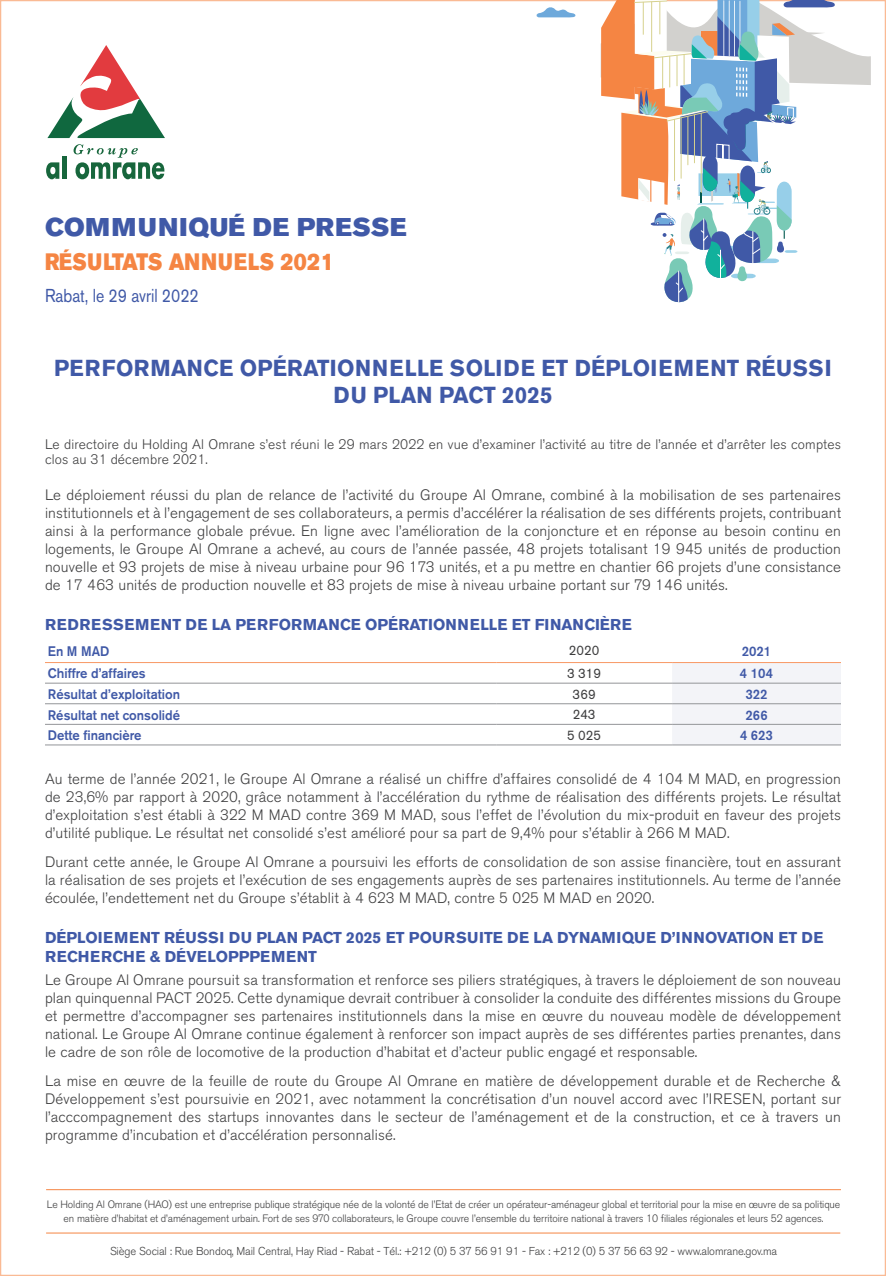
<style>
.page{position:relative;width:886px;height:1276px;background:#fff}
.page>*{position:absolute;margin:0;border:0;box-sizing:border-box;transform-origin:0 0}
.t1{font:25.5px "Akzidenz Grotesk BE Super";letter-spacing:.03em;color:#4059a7}
.t2{font:23.5px "Akzidenz Grotesk BE Super";letter-spacing:.02em;color:#f58543;scale:.85 1}
.t3{font:700 23px/27.5px "Akzidenz Grotesk BE";letter-spacing:.01em;color:#4059a7;text-align:center;scale:.96 1}
.t4{font:18.5px "Akzidenz Grotesk BE";color:#4059a7;scale:.85 1}
.t5{font:700 15.62px/18.8px "Akzidenz Grotesk BE";color:#4059a7}
.t6{font:300 15px/18px "Akzidenz Grotesk BE";letter-spacing:.01em;color:#3e3e3f;text-align:justify}
.t7{font:300 13.75px/15px "Akzidenz Grotesk BE";letter-spacing:.01em;color:#3e3e3f}
.t8{font:500 13.75px "Akzidenz Grotesk BE";color:#4059a7;scale:.95 1}
.t9{font:13.75px "Akzidenz Grotesk BE";color:#3e3e3f;scale:.95 1}
.t10{font:300 11.38px "Akzidenz Grotesk BE";letter-spacing:-.01em;color:#3e3e3f}
.t11{font:300 10.62px/13.4px "Akzidenz Grotesk BE";letter-spacing:-.01em;color:#3e3e3f;text-align:center}
</style>
<div class="page">
<div style="left:672px;top:663px;width:169px;height:81px;background:#f3f4f8"></div>
<hr style="left:45px;top:683px;width:451px;height:1px;background:#939598">
<hr style="left:496px;top:683px;width:176px;height:1px;background:#939598">
<hr style="left:672px;top:683px;width:169px;height:1px;background:#939598">
<hr style="left:45px;top:703px;width:451px;height:1px;background:#939598">
<hr style="left:496px;top:703px;width:176px;height:1px;background:#939598">
<hr style="left:672px;top:703px;width:169px;height:1px;background:#939598">
<hr style="left:45px;top:724px;width:451px;height:1px;background:#939598">
<hr style="left:496px;top:724px;width:176px;height:1px;background:#939598">
<hr style="left:672px;top:724px;width:169px;height:1px;background:#939598">
<hr style="left:45px;top:744px;width:451px;height:1px;background:#939598">
<hr style="left:496px;top:744px;width:176px;height:1px;background:#939598">
<hr style="left:672px;top:744px;width:169px;height:1px;background:#939598">
<hr style="left:45px;top:662px;width:451px;height:1px;background:#f89864">
<hr style="left:496px;top:662px;width:176px;height:1px;background:#f89864">
<hr style="left:672px;top:662px;width:169px;height:1px;background:#f89864">
<svg style="left:47px;top:45px;width:118px;height:93px"></svg>
<svg style="left:46px;top:162px;width:13px;height:17px"></svg>
<hr style="left:62px;top:157px;width:4px;height:22px;background:#17663c">
<svg style="left:74px;top:144px;width:90px;height:35px"></svg>
<svg style="left:536px;top:7px;width:40px;height:11px"></svg>
<svg style="left:601px;top:0;width:270px;height:303px"></svg>
<hr style="left:46px;top:1189px;width:795px;height:1px;background:#f58543">
<hr style="left:46px;top:1232px;width:794px;height:1px;background:#f58543">
<h1 class="t1" style="left:45px;top:212px;width:363px">COMMUNIQUÉ DE PRESSE</h1>
<h2 class="t2" style="left:45px;top:248px;width:341px">RÉSULTATS ANNUELS 2021</h2>
<p class="t4" style="left:45px;top:285px;width:182px">Rabat, le 29 avril 2022</p>
<h3 class="t3" style="left:54px;top:354px;width:811px">PERFORMANCE OPÉRATIONNELLE SOLIDE ET DÉPLOIEMENT RÉUSSI<br>DU PLAN PACT 2025</h3>
<p class="t7" style="left:45px;top:437px;width:797px">Le directoire du Holding Al Omrane s’est réuni le 29 mars 2022 en vue d’examiner l’activité au titre de l’année et d’arrêter les comptes clos au 31 décembre 2021.</p>
<p class="t6" style="left:45px;top:486px;width:797px">Le déploiement réussi du plan de relance de l’activité du Groupe Al Omrane, combiné à la mobilisation de ses partenaires institutionnels et à l’engagement de ses collaborateurs, a permis d’accélérer la réalisation de ses différents projets, contribuant ainsi à la performance globale prévue. En ligne avec l’amélioration de la conjoncture et en réponse au besoin continu en logements, le Groupe Al Omrane a achevé, au cours de l’année passée, 48 projets totalisant 19 945 unités de production nouvelle et 93 projets de mise à niveau urbaine pour 96 173 unités, et a pu mettre en chantier 66 projets d’une consistance de 17 463 unités de production nouvelle et 83 projets de mise à niveau urbaine portant sur 79 146 unités.</p>
<p class="t5" style="left:45px;top:615px;width:588px">REDRESSEMENT DE LA PERFORMANCE OPÉRATIONNELLE ET FINANCIÈRE</p>
<p class="t8" style="left:48px;top:642px;width:66px">En M MAD</p>
<p class="t9" style="left:569px;top:642px;width:34px">2020</p>
<p class="t8" style="left:742px;top:642px;width:32px">2021</p>
<p class="t8" style="left:48px;top:665px;width:104px">Chiffre d’affaires</p>
<p class="t9" style="left:567px;top:665px;width:37px">3 319</p>
<p class="t8" style="left:740px;top:665px;width:37px">4 104</p>
<p class="t8" style="left:48px;top:685px;width:141px">Résultat d’exploitation</p>
<p class="t9" style="left:572px;top:685px;width:26px">369</p>
<p class="t8" style="left:745px;top:685px;width:25px">322</p>
<p class="t8" style="left:48px;top:706px;width:141px">Résultat net consolidé</p>
<p class="t9" style="left:573px;top:706px;width:26px">243</p>
<p class="t8" style="left:745px;top:706px;width:25px">266</p>
<p class="t8" style="left:48px;top:727px;width:100px">Dette financière</p>
<p class="t9" style="left:567px;top:727px;width:37px">5 025</p>
<p class="t8" style="left:740px;top:727px;width:36px">4 623</p>
<p class="t6" style="left:45px;top:770px;width:797px">Au terme de l’année 2021, le Groupe Al Omrane a réalisé un chiffre d’affaires consolidé de 4 104 M MAD, en progression de 23,6% par rapport à 2020, grâce notamment à l’accélération du rythme de réalisation des différents projets. Le résultat d’exploitation s’est établi à 322 M MAD contre 369 M MAD, sous l’effet de l’évolution du mix-produit en faveur des projets d’utilité publique. Le résultat net consolidé s’est amélioré pour sa part de 9,4% pour s’établir à 266 M MAD.</p>
<p class="t6" style="left:45px;top:853px;width:797px">Durant cette année, le Groupe Al Omrane a poursuivi les efforts de consolidation de son assise financière, tout en assurant la réalisation de ses projets et l’exécution de ses engagements auprès de ses partenaires institutionnels. Au terme de l’année écoulée, l’endettement net du Groupe s’établit à 4 623 M MAD, contre 5 025 M MAD en 2020.</p>
<p class="t5" style="left:45px;top:928px;width:780px">DÉPLOIEMENT RÉUSSI DU PLAN PACT 2025 ET POURSUITE DE LA DYNAMIQUE D’INNOVATION ET DE<br>RECHERCHE &amp; DÉVELOPPPEMENT</p>
<p class="t6" style="left:45px;top:971px;width:797px">Le Groupe Al Omrane poursuit sa transformation et renforce ses piliers stratégiques, à travers le déploiement de son nouveau plan quinquennal PACT 2025. Cette dynamique devrait contribuer à consolider la conduite des différentes missions du Groupe et permettre d’accompagner ses partenaires institutionnels dans la mise en œuvre du nouveau modèle de développement national. Le Groupe Al Omrane continue également à renforcer son impact auprès de ses différentes parties prenantes, dans le cadre de son rôle de locomotive de la production d’habitat et d’acteur public engagé et responsable.</p>
<p class="t6" style="left:45px;top:1072px;width:797px">La mise en œuvre de la feuille de route du Groupe Al Omrane en matière de développement durable et de Recherche &amp; Développement s’est poursuivie en 2021, avec notamment la concrétisation d’un nouvel accord avec l’IRESEN, portant sur l’acccompagnement des startups innovantes dans le secteur de l’aménagement et de la construction, et ce à travers un programme d’incubation et d’accélération personnalisé.</p>
<p class="t11" style="left:47px;top:1198px;width:795px">Le Holding Al Omrane (HAO) est une entreprise publique stratégique née de la volonté de l’Etat de créer un opérateur-aménageur global et territorial pour la mise en œuvre de sa politique en matière d’habitat et d’aménagement urbain. Fort de ses 970 collaborateurs, le Groupe couvre l’ensemble du territoire national à travers 10 filiales régionales et leurs 52 agences.</p>
<p class="t10" style="left:110px;top:1244px;width:668px">Siège Social : Rue Bondoq, Mail Central, Hay Riad - Rabat - Tél.: +212 (0) 5 37 56 91 91 - Fax : +212 (0) 5 37 56 63 92 - www.alomrane.gov.ma</p>
</div>
